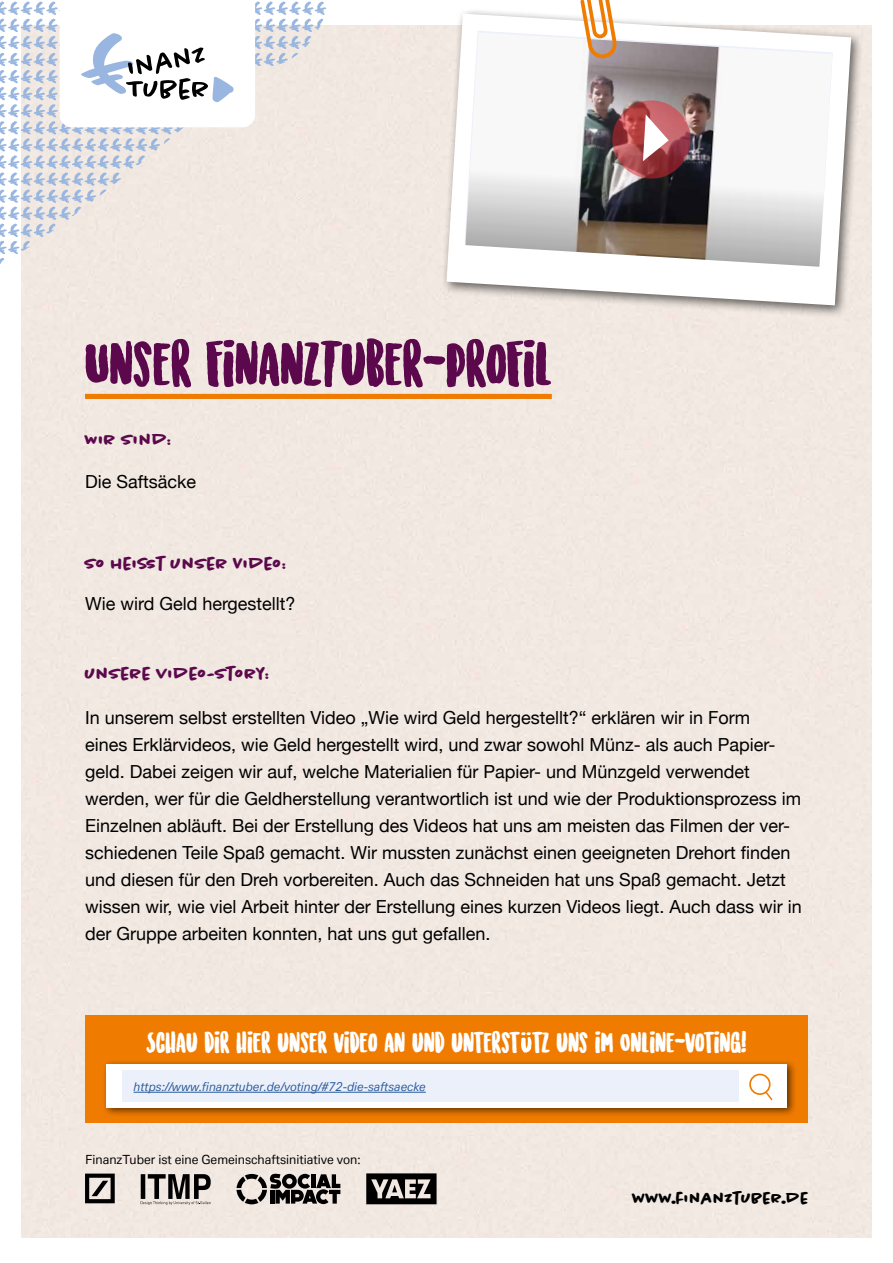
<style>
.page{position:relative;width:893px;height:1263px;background:#fff}
.page>*{position:absolute;margin:0;border:0;box-sizing:border-box;transform-origin:0 0}
.t1{font:58.5px "Sunrise International";letter-spacing:-.005em;color:#5b094c}
.t2{font:27px "Sunrise International";color:#fff}
.t3{font:18px/27px "Helvetica Neue";color:#000}
.t4{font:700 18px "Chantal";color:#5b094c}
.t5{font:700 16.5px "Chantal";color:#000}
.t6{font:12.45px "Deutsche Bank Text";color:#000}
.t7{font:italic 12px "Deutsche Bank Text";color:#275b9b}
</style>
<div class="page">
<div style="left:85px;top:1015px;width:723px;height:108px;background:#ef7b00"></div>
<img style="left:0;top:1px;width:328px;height:263px">
<div style="left:85px;top:394px;width:467px;height:5px;background:#ef7b00"></div>
<div style="left:441px;top:8px;width:423px;height:310px;background:#000;opacity:.6"></div>
<svg style="left:446px;top:14px;width:405px;height:291px"></svg>
<svg style="left:237px;top:1174px;width:103px;height:30px;background:#716c69"></svg>
<svg style="left:366px;top:1173px;width:71px;height:31px;background:#4b4846"></svg>
<svg style="left:85px;top:1173px;width:30px;height:30px"></svg>
<svg style="left:141px;top:1174px;width:70px;height:31px;background:#898480"></svg>
<svg style="left:60px;top:1px;width:195px;height:126px"></svg>
<div style="left:102px;top:1060px;width:694px;height:57px;background:#000;opacity:.6"></div>
<div style="left:106px;top:1064px;width:681px;height:44px;background:#fff"></div>
<div style="left:122px;top:1070px;width:617px;height:32px;background:#ecf0fa"></div>
<hr style="left:134px;top:1092px;width:292px;height:1px;background:#275b9b">
<svg style="left:763px;top:1091px;width:10px;height:10px"></svg>
<div style="left:750px;top:1074px;width:20px;height:20px;background:#fff;border-radius:50%"></div>
<div style="left:749px;top:1073px;width:22px;height:22px;border:2px solid #ef7b00;border-radius:50%"></div>
<img style="left:465px;top:32px;width:367px;height:235px">
<svg style="left:580px;top:0;width:38px;height:59px"></svg>
<svg style="left:612px;top:100px;width:78px;height:79px;background:#a9484d"></svg>
<svg style="left:643px;top:114px;width:26px;height:47px"></svg>
<svg style="left:521px;top:1032px;width:11px;height:21px"></svg>
<h1 class="t1" style="left:85px;top:337px;width:468px">UNSER FINANZTUBER-PROFIL</h1>
<p class="t4" style="left:85px;top:429px;width:89px">Wir sind:</p>
<p class="t3" style="left:85px;top:467px;width:113px">Die Saftsäcke</p>
<p class="t4" style="left:85px;top:553px;width:204px">so heißt unser Video:</p>
<p class="t3" style="left:85px;top:589px;width:212px">Wie wird Geld hergestellt?</p>
<p class="t4" style="left:85px;top:663px;width:187px">unsere video-story:</p>
<p class="t3" style="left:85px;top:703px;width:718px">In unserem selbst erstellten Video „Wie wird Geld hergestellt?“ erklären wir in Form<br>eines Erklärvideos, wie Geld hergestellt wird, und zwar sowohl Münz- als auch Papier&shy;geld. Dabei zeigen wir auf, welche Materialien für Papier- und Münzgeld verwendet werden, wer für die Geldherstellung verantwortlich ist und wie der Produktionsprozess im Einzelnen abläuft. Bei der Erstellung des Videos hat uns am meisten das Filmen der ver&shy;schiedenen Teile Spaß gemacht. Wir mussten zunächst einen geeigneten Drehort finden und diesen für den Dreh vorbereiten. Auch das Schneiden hat uns Spaß gemacht. Jetzt wissen wir, wie viel Arbeit hinter der Erstellung eines kurzen Videos liegt. Auch dass wir in der Gruppe arbeiten konnten, hat uns gut gefallen.</p>
<h2 class="t2" style="left:147px;top:1030px;width:601px">SCHAU DIR HIER UNSER VIDEO AN UND UNTERST TZ UNS IM ONLINE-VOTING!</h2>
<p class="t7" style="left:134px;top:1079px;width:294px">https://www.finanztuber.de/voting/#72-die-saftsaecke</p>
<p class="t6" style="left:85px;top:1152px;width:277px">FinanzTuber ist eine Gemeinschaftsinitiative von:</p>
<p class="t5" style="left:632px;top:1188px;width:178px">www.finanztuber.de</p>
</div>
